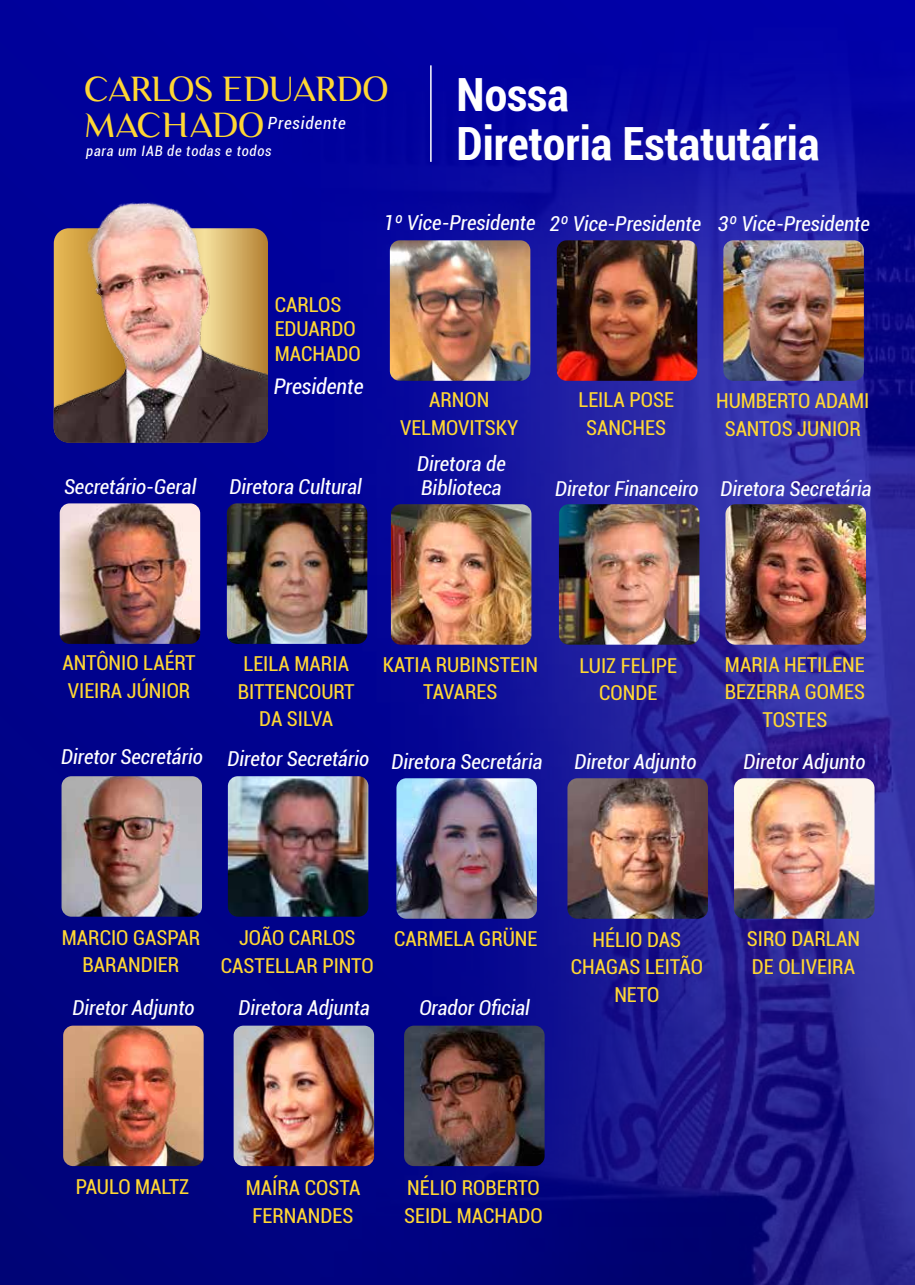
<style>
.page{position:relative;width:915px;height:1285px;background:#fff}
.page>*{position:absolute;margin:0;border:0;box-sizing:border-box;transform-origin:0 0}
.t1{font:700 condensed 45.75px/48.9px "Roboto";color:#fff}
.t2{font:33.15px/35.8px "Luxia Display";letter-spacing:-.03em;color:#ffd733}
.t3{font:italic condensed 21.45px "Roboto";color:#fff}
.t4{font:condensed 20.55px/27.6px "Roboto";color:#ffd733;text-align:center}
.t5{font:italic condensed 20.55px/24.8px "Roboto";color:#fff}
.t6{font:italic condensed 16.8px "Roboto";letter-spacing:.05em;color:#fff}
.t7{font:italic condensed 14.4px "Roboto";letter-spacing:.05em;color:#fff}
</style>
<div class="page">
<img style="left:0;top:0;width:914px;height:1284px">
<img style="left:54px;top:228px;width:214px;height:214px">
<img style="left:70px;top:184px;width:159px;height:73px">
<img style="left:390px;top:240px;width:140px;height:141px">
<img style="left:556px;top:240px;width:141px;height:141px">
<img style="left:723px;top:240px;width:140px;height:141px">
<img style="left:60px;top:503px;width:140px;height:140px">
<img style="left:227px;top:503px;width:140px;height:140px">
<img style="left:391px;top:504px;width:140px;height:140px">
<img style="left:558px;top:504px;width:141px;height:140px">
<img style="left:725px;top:504px;width:140px;height:140px">
<img style="left:61px;top:776px;width:141px;height:140px">
<img style="left:228px;top:776px;width:140px;height:140px">
<img style="left:396px;top:778px;width:140px;height:140px">
<img style="left:567px;top:778px;width:140px;height:140px">
<img style="left:733px;top:778px;width:141px;height:140px">
<img style="left:63px;top:1025px;width:140px;height:140px">
<img style="left:233px;top:1025px;width:141px;height:140px">
<img style="left:404px;top:1025px;width:140px;height:140px">
<hr style="left:430px;top:65px;width:1px;height:97px;background:#fff">
<h2 class="t2" style="left:84px;top:71px;width:306px">CARLOS EDUARDO<br>MACHADO</h2>
<p class="t7" style="left:86px;top:141px;width:187px">para um IAB de todas e todos</p>
<p class="t6" style="left:268px;top:111px;width:79px">Presidente</p>
<h1 class="t1" style="left:456px;top:68px;width:364px">Nossa<br>Diretoria Estatutária</h1>
<p class="t5" style="left:64px;top:473px;width:134px">Secretário-Geral</p>
<p class="t5" style="left:383px;top:210px;width:153px">1º Vice-Presidente</p>
<p class="t5" style="left:549px;top:210px;width:153px">2º Vice-Presidente</p>
<p class="t5" style="left:717px;top:210px;width:153px">3º Vice-Presidente</p>
<p class="t4" style="left:274px;top:291px;width:88px;line-height:24.8px;text-align:left">CARLOS<br>EDUARDO<br>MACHADO</p>
<p class="t3" style="left:274px;top:371px;width:91px">Presidente</p>
<p class="t5" style="left:229px;top:473px;width:134px">Diretora Cultural</p>
<p class="t4" style="left:400px;top:385px;width:120px">ARNON<br>VELMOVITSKY</p>
<p class="t5" style="left:417px;top:450px;width:90px">Diretora de<br>Biblioteca</p>
<p class="t4" style="left:578px;top:385px;width:97px">LEILA POSE<br>SANCHES</p>
<p class="t5" style="left:555px;top:475px;width:145px">Diretor Financeiro</p>
<p class="t4" style="left:715px;top:386px;width:155px">HUMBERTO ADAMI<br>SANTOS JUNIOR</p>
<p class="t5" style="left:720px;top:475px;width:152px">Diretora Secretária</p>
<p class="t4" style="left:62px;top:648px;width:135px;text-align:left">ANTÔNIO LAÉRT<br>VIEIRA JÚNIOR</p>
<p class="t5" style="left:61px;top:743px;width:143px">Diretor Secretário</p>
<p class="t4" style="left:238px;top:649px;width:118px">LEILA MARIA<br>BITTENCOURT<br>DA SILVA</p>
<p class="t5" style="left:227px;top:746px;width:143px">Diretor Secretário</p>
<p class="t4" style="left:382px;top:650px;width:157px">KATIA RUBINSTEIN<br>TAVARES</p>
<p class="t5" style="left:391px;top:748px;width:152px">Diretora Secretária</p>
<p class="t4" style="left:579px;top:650px;width:99px">LUIZ FELIPE<br>CONDE</p>
<p class="t5" style="left:574px;top:748px;width:123px">Diretor Adjunto</p>
<p class="t4" style="left:724px;top:650px;width:142px">MARIA HETILENE<br>BEZERRA GOMES<br>TOSTES</p>
<p class="t5" style="left:743px;top:748px;width:123px">Diretor Adjunto</p>
<p class="t4" style="left:62px;top:922px;width:140px">MARCIO GASPAR<br>BARANDIER</p>
<p class="t5" style="left:73px;top:994px;width:123px">Diretor Adjunto</p>
<p class="t4" style="left:221px;top:923px;width:154px">JOÃO CARLOS<br>CASTELLAR PINTO</p>
<p class="t5" style="left:238px;top:994px;width:133px">Diretora Adjunta</p>
<p class="t4" style="left:394px;top:923px;width:145px">CARMELA GRÜNE</p>
<p class="t5" style="left:419px;top:994px;width:112px">Orador Oficial</p>
<p class="t4" style="left:570px;top:924px;width:134px">HÉLIO DAS<br>CHAGAS LEITÃO<br>NETO</p>
<p class="t4" style="left:746px;top:923px;width:114px;text-align:left">SIRO DARLAN<br>DE OLIVEIRA</p>
<p class="t4" style="left:76px;top:1171px;width:115px">PAULO MALTZ</p>
<p class="t4" style="left:245px;top:1172px;width:116px">MAÍRA COSTA<br>FERNANDES</p>
<p class="t4" style="left:404px;top:1172px;width:140px;text-align:left">NÉLIO ROBERTO<br>SEIDL MACHADO</p>
</div>
